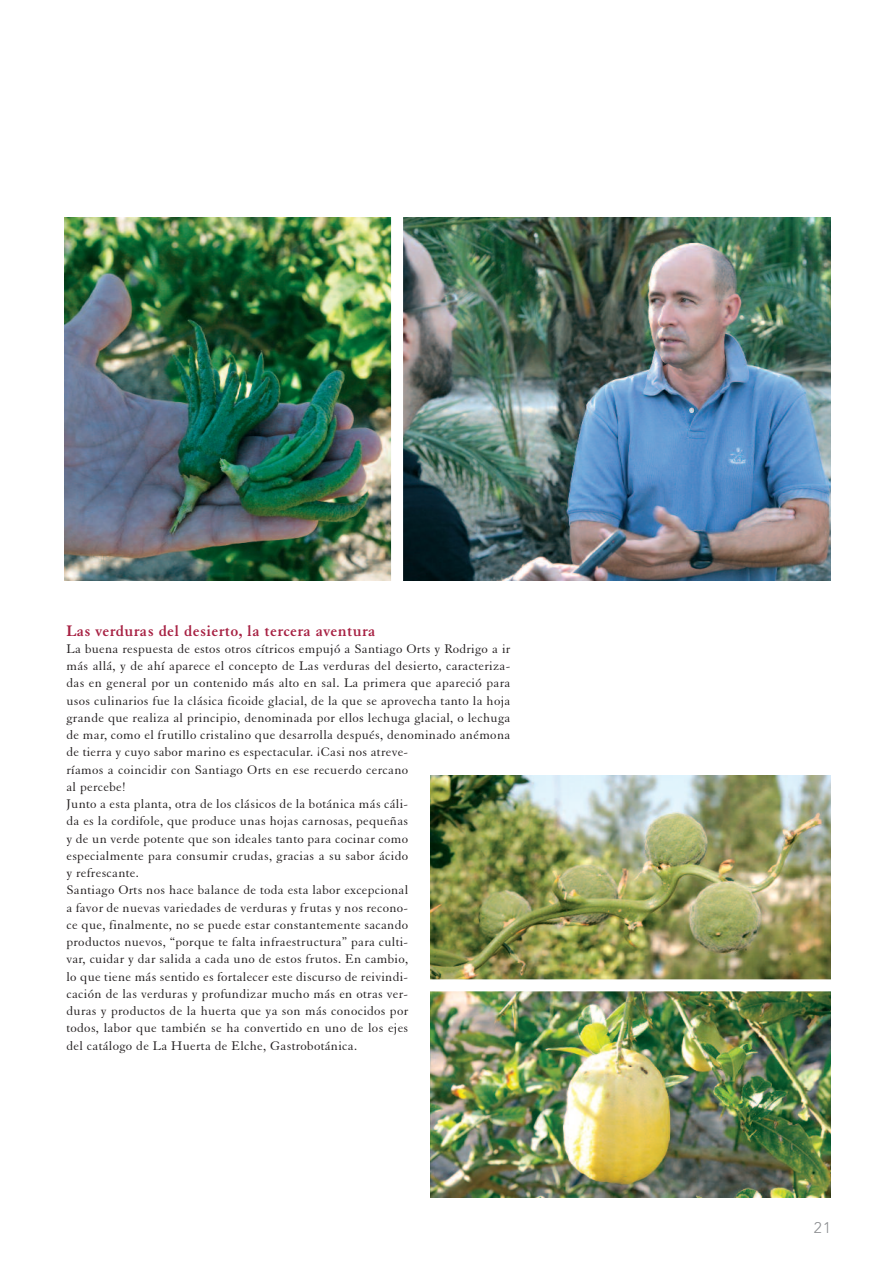
<style>
.page{position:relative;width:895px;height:1261px;background:#fff}
.page>*{position:absolute;margin:0;border:0;box-sizing:border-box;transform-origin:0 0}
.t1{font:700 16.5px "Elegant Garamond BT";letter-spacing:.025em;color:#a72143}
.t2{font:300 15.3px "Avenir";color:#8a8c8f}
.t3{font:13.5px/17.2px "Elegant Garamond BT";letter-spacing:.025em;color:#231f20}
</style>
<div class="page">
<img style="left:430px;top:991px;width:400px;height:206px">
<img style="left:65px;top:218px;width:326px;height:362px">
<img style="left:430px;top:775px;width:400px;height:204px">
<img style="left:403px;top:218px;width:427px;height:362px">
<p class="t1" style="left:66px;top:624px;width:310px">Las verduras del desierto, la tercera aventura</p>
<p class="t3" style="left:66px;top:641px;width:445px">La buena respuesta de estos otros cítricos empujó a Santiago Orts y Rodrigo a ir más allá, y de ahí aparece el concepto de Las verduras del desierto, caracteriza&shy;das en general por un contenido más alto en sal. La primera que apareció para usos culinarios fue la clásica ficoide glacial, de la que se aprovecha tanto la hoja grande que realiza al principio, denominada por ellos lechuga glacial, o lechuga de mar, como el frutillo cristalino que desarrolla después, denominado anémona de tierra y cuyo sabor marino es espectacular. ¡Casi nos atreve-<br>ríamos a coincidir con Santiago Orts en ese recuerdo cercano<br>al percebe!<br>Junto a esta planta, otra de los clásicos de la botánica más cáli-<br>da es la cordifole, que produce unas hojas carnosas, pequeñas<br>y de un verde potente que son ideales tanto para cocinar como<br>especialmente para consumir crudas, gracias a su sabor ácido<br>y refrescante.<br>Santiago Orts nos hace balance de toda esta labor excepcional<br>a favor de nuevas variedades de verduras y frutas y nos recono-<br>ce que, finalmente, no se puede estar constantemente sacando<br>productos nuevos, “porque te falta infraestructura” para culti-<br>var, cuidar y dar salida a cada uno de estos frutos. En cambio,<br>lo que tiene más sentido es fortalecer este discurso de reivindi-<br>cación de las verduras y profundizar mucho más en otras ver-<br>duras y productos de la huerta que ya son más conocidos por<br>todos, labor que también se ha convertido en uno de los ejes<br>del catálogo de La Huerta de Elche, Gastrobotánica.</p>
<p class="t2" style="left:813px;top:1221px;width:19px">21</p>
</div>
